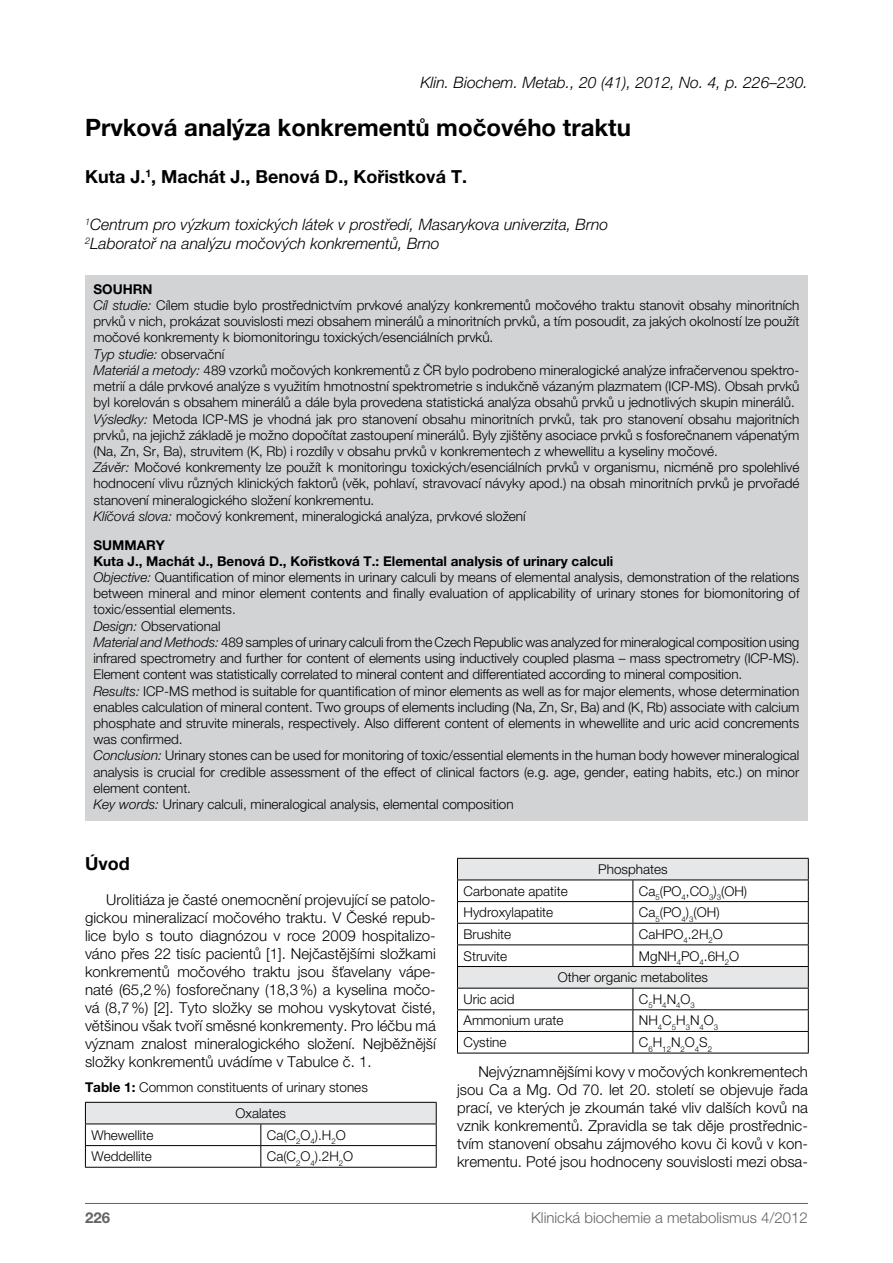
<style>
.page{position:relative;width:893px;height:1263px;background:#fff}
.page>*{position:absolute;margin:0;border:0;box-sizing:border-box;transform-origin:0 0}
.t1{font:700 24px "Helvetica Neue CE";color:#000}
.t2{font:700 18px "Helvetica Neue CE";color:#000}
.t3{font:italic 300 15.75px/18.9px "Helvetica Neue CE";color:#000}
.t4{font:300 15px/18px "Helvetica Neue CE";color:#000;text-align:justify}
.t5{font:300 15px "Helvetica Neue CE";color:#636466}
.t6{font:700 15px "Helvetica Neue CE";color:#636466}
.t7{font:300 13.5px/16.2px "Helvetica Neue CE";color:#000}
.t8{font:300 7.8px "Helvetica Neue CE";color:#000}
.s1{font-weight:700}
.s2{font-style:italic}
</style>
<div class="page">
<hr style="left:85px;top:1203px;width:723px;height:1px;background:#636466">
<div style="left:85px;top:275px;width:723px;height:546px;background:#d1d3d4"></div>
<div style="left:85px;top:1102px;width:351px;height:22px;background:#e6e7e8"></div>
<hr style="left:85px;top:1102px;width:176px;height:1px;background:#000">
<hr style="left:261px;top:1102px;width:176px;height:1px;background:#000">
<hr style="left:85px;top:1123px;width:176px;height:1px;background:#000">
<hr style="left:261px;top:1123px;width:176px;height:1px;background:#000">
<hr style="left:85px;top:1145px;width:176px;height:1px;background:#000">
<svg style="left:85px;top:1103px;width:1px;height:64px"></svg>
<hr style="left:261px;top:1145px;width:176px;height:1px;background:#000">
<svg style="left:260px;top:1124px;width:1px;height:43px"></svg>
<svg style="left:436px;top:1103px;width:1px;height:64px"></svg>
<hr style="left:85px;top:1167px;width:176px;height:1px;background:#000">
<hr style="left:261px;top:1167px;width:176px;height:1px;background:#000">
<svg style="left:458px;top:859px;width:350px;height:129px"></svg>
<hr style="left:457px;top:858px;width:176px;height:1px;background:#000">
<hr style="left:633px;top:858px;width:176px;height:1px;background:#000">
<hr style="left:457px;top:879px;width:176px;height:1px;background:#000">
<hr style="left:633px;top:879px;width:176px;height:1px;background:#000">
<hr style="left:457px;top:901px;width:176px;height:1px;background:#000">
<hr style="left:633px;top:901px;width:176px;height:1px;background:#000">
<hr style="left:457px;top:923px;width:176px;height:1px;background:#000">
<hr style="left:633px;top:923px;width:176px;height:1px;background:#000">
<hr style="left:457px;top:944px;width:176px;height:1px;background:#000">
<hr style="left:633px;top:944px;width:176px;height:1px;background:#000">
<svg style="left:632px;top:880px;width:1px;height:86px"></svg>
<hr style="left:457px;top:966px;width:176px;height:1px;background:#000">
<hr style="left:633px;top:966px;width:176px;height:1px;background:#000">
<hr style="left:457px;top:988px;width:176px;height:1px;background:#000">
<hr style="left:633px;top:988px;width:176px;height:1px;background:#000">
<hr style="left:457px;top:1009px;width:176px;height:1px;background:#000">
<hr style="left:633px;top:1009px;width:176px;height:1px;background:#000">
<hr style="left:457px;top:1031px;width:176px;height:1px;background:#000">
<svg style="left:457px;top:859px;width:1px;height:194px"></svg>
<hr style="left:633px;top:1031px;width:176px;height:1px;background:#000">
<svg style="left:632px;top:988px;width:1px;height:65px"></svg>
<svg style="left:808px;top:859px;width:1px;height:194px"></svg>
<hr style="left:457px;top:1053px;width:176px;height:1px;background:#000">
<hr style="left:633px;top:1053px;width:176px;height:1px;background:#000">
<p class="t3" style="left:420px;top:73px;width:389px">Klin. Biochem. Metab., 20 (41), 2012, No. 4, p. 226–230.</p>
<h1 class="t1" style="left:85px;top:114px;width:547px">Prvková analýza konkrementů močového traktu</h1>
<h2 class="t2" style="left:85px;top:167px;width:383px">Kuta J.<sup>1</sup>, Machát J., Benová D., Kořistková T.</h2>
<p class="t3" style="left:85px;top:215px;width:525px"><sup>1</sup>Centrum pro výzkum toxických látek v prostředí, Masarykova univerzita, Brno<br><sup>2</sup>Laboratoř na analýzu močových konkrementů, Brno</p>
<p class="t7" style="left:94px;top:281px;width:707px"><span class="s1">SOUHRN<br></span><span class="s2">Cíl studie:</span> Cílem studie bylo prostřednictvím prvkové analýzy konkrementů močového traktu stanovit obsahy minoritních prvků v nich, prokázat souvislosti mezi obsahem minerálů a minoritních prvků, a tím posoudit, za jakých okolností lze použít močové konkrementy k biomonitoringu toxických/esenciálních prvků.<br><span class="s2">Typ studie:</span> observační<br><span class="s2">Materiál a metody:</span> 489 vzorků močových konkrementů z ČR bylo podrobeno mineralogické analýze infračervenou spektro&shy;metrií a dále prvkové analýze s využitím hmotnostní spektrometrie s indukčně vázaným plazmatem (ICP-MS). Obsah prvků byl korelován s obsahem minerálů a dále byla provedena statistická analýza obsahů prvků u jednotlivých skupin minerálů.<br><span class="s2">Výsledky:</span> Metoda ICP-MS je vhodná jak pro stanovení obsahu minoritních prvků, tak pro stanovení obsahu majoritních prvků, na jejichž základě je možno dopočítat zastoupení minerálů. Byly zjištěny asociace prvků s fosforečnanem vápenatým (Na, Zn, Sr, Ba), struvitem (K, Rb) i rozdíly v obsahu prvků v konkrementech z whewellitu a kyseliny močové.<br><span class="s2">Závěr:</span> Močové konkrementy lze použít k monitoringu toxických/esenciálních prvků v organismu, nicméně pro spolehlivé hodnocení vlivu různých klinických faktorů (věk, pohlaví, stravovací návyky apod.) na obsah minoritních prvků je prvořadé stanovení mineralogického složení konkrementu.<br><span class="s2">Klíčová slova:</span> močový konkrement, mineralogická analýza, prvkové složení</p>
<p class="t7" style="left:94px;top:537px;width:707px"><span class="s1">SUMMARY<br>Kuta J., Machát J., Benová D., Kořistková T.: Elemental analysis of urinary calculi<br></span><span class="s2">Objective:</span> Quantification of minor elements in urinary calculi by means of elemental analysis, demonstration of the relations between mineral and minor element contents and finally evaluation of applicability of urinary stones for biomonitoring of toxic/essential elements.<br><span class="s2">Design:</span> Observational<br><span class="s2">Material and Methods:</span> 489 samples of urinary calculi from the Czech Republic was analyzed for mineralogical composition using infrared spectrometry and further for content of elements using inductively coupled plasma – mass spectrometry (ICP-MS).<br>Element content was statistically correlated to mineral content and differentiated according to mineral composition.<br><span class="s2">Results:</span> ICP-MS method is suitable for quantification of minor elements as well as for major elements, whose determination enables calculation of mineral content. Two groups of elements including (Na, Zn, Sr, Ba) and (K, Rb) associate with calcium phosphate and struvite minerals, respectively. Also different content of elements in whewellite and uric acid concrements was confirmed.<br><span class="s2">Conclusion:</span> Urinary stones can be used for monitoring of toxic/essential elements in the human body however mineralogical analysis is crucial for credible assessment of the effect of clinical factors (e.g. age, gender, eating habits, etc.) on minor element content.<br><span class="s2">Key words:</span> Urinary calculi, mineralogical analysis, elemental composition</p>
<h2 class="t2" style="left:85px;top:853px;width:46px">Úvod</h2>
<p class="t4" style="left:85px;top:891px;width:352px;text-indent:21px">Urolitiáza je časté onemocnění projevující se patolo&shy;gickou mineralizací močového traktu. V České repub&shy;lice bylo s touto diagnózou v roce 2009 hospitalizo&shy;váno přes 22 tisíc pacientů [1]. Nejčastějšími složkami konkrementů močového traktu jsou šťavelany vápe&shy;naté (65,2%) fosforečnany (18,3%) a kyselina močo&shy;vá (8,7%) [2]. Tyto složky se mohou vyskytovat čisté, většinou však tvoří směsné konkrementy. Pro léčbu má význam znalost mineralogického složení. Nejběžnější složky konkrementů uvádíme v Tabulce č. 1.</p>
<p class="t7" style="left:236px;top:1074px;width:134px;line-height:26.2px;text-indent:-151px"><span class="s1">Table 1:</span> Common constituents of urinary stones<br>Oxalates</p>
<p class="t7" style="left:91px;top:1127px;width:64px">Whewellite</p>
<p class="t7" style="left:267px;top:1127px;width:80px">Ca(C<sub>2</sub>O<sub>4</sub>).H<sub>2</sub>O</p>
<p class="t7" style="left:91px;top:1148px;width:62px">Weddellite</p>
<p class="t7" style="left:267px;top:1148px;width:88px">Ca(C<sub>2</sub>O<sub>4</sub>).2H<sub>2</sub>O</p>
<p class="t7" style="left:598px;top:861px;width:71px">Phosphates</p>
<p class="t7" style="left:463px;top:883px;width:106px">Carbonate apatite</p>
<p class="t7" style="left:639px;top:883px;width:110px">Ca<sub>5</sub>(PO<sub>4</sub>,CO<sub>3</sub>)<sub>3</sub>(OH)</p>
<p class="t7" style="left:463px;top:904px;width:91px">Hydroxylapatite</p>
<p class="t7" style="left:639px;top:904px;width:82px">Ca<sub>5</sub>(PO<sub>4</sub>)<sub>3</sub>(OH)</p>
<p class="t7" style="left:463px;top:926px;width:49px">Brushite</p>
<p class="t7" style="left:639px;top:926px;width:86px">CaHPO<sub>4</sub>.2H<sub>2</sub>O</p>
<p class="t7" style="left:463px;top:948px;width:45px">Struvite</p>
<p class="t7" style="left:558px;top:945px;width:183px;line-height:21.6px;text-indent:81px">MgNH<sub>4</sub>PO<sub>4</sub>.6H<sub>2</sub>O<br>Other organic metabolites</p>
<p class="t7" style="left:463px;top:991px;width:53px">Uric acid</p>
<p class="t7" style="left:639px;top:991px;width:58px">C<sub>5</sub>H<sub>4</sub>N<sub>4</sub>O<sub>3</sub></p>
<p class="t7" style="left:463px;top:1013px;width:102px">Ammonium urate</p>
<p class="t7" style="left:639px;top:1013px;width:81px">NH<sub>4</sub>C<sub>5</sub>H<sub>3</sub>N<sub>4</sub>O<sub>3</sub></p>
<p class="t7" style="left:463px;top:1034px;width:44px">Cystine</p>
<p class="t8" style="left:639px;top:1044px;width:75px"><sup>C</sup>6<sup>H</sup>12<sup>N</sup>2<sup>O</sup>4<sup>S</sup>2</p>
<p class="t4" style="left:457px;top:1063px;width:352px;text-indent:21px">Nejvýznamnějšími kovy v močových konkrementech jsou Ca a Mg. Od 70. let 20. století se objevuje řada prací, ve kterých je zkoumán také vliv dalších kovů na vznik konkrementů. Zpravidla se tak děje prostřednic&shy;tvím stanovení obsahu zájmového kovu či kovů v kon&shy;krementu. Poté jsou hodnoceny souvislosti mezi obsa-</p>
<p class="t6" style="left:85px;top:1209px;width:27px">226</p>
<p class="t5" style="left:531px;top:1209px;width:278px">Klinická biochemie a metabolismus 4/2012</p>
</div>
